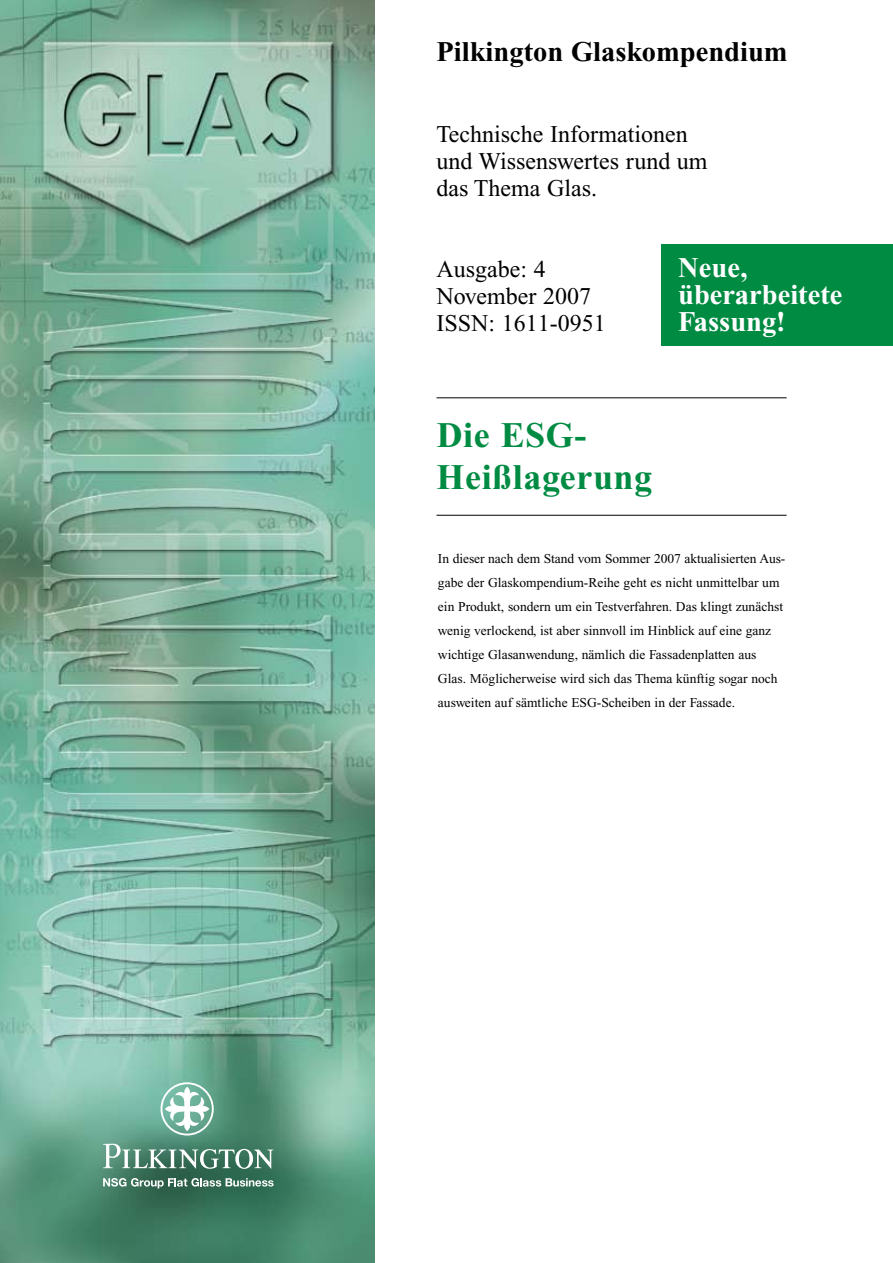
<style>
.page{position:relative;width:893px;height:1263px;background:#fff}
.page>*{position:absolute;margin:0;border:0;box-sizing:border-box;transform-origin:0 0}
.t1{font:700 36px/42px "Times New Roman";letter-spacing:.015em;color:#008b43}
.t2{font:700 28.5px/27px "Times New Roman";color:#fff}
.t3{font:700 28.5px "Times New Roman";color:#000}
.t4{font:24px/27px "Times New Roman";color:#000}
.t5{font:13.5px/24px "Times New Roman";color:#000}
</style>
<div class="page">
<img style="left:0;top:0;width:374px;height:1263px">
<hr style="left:436px;top:397px;width:351px;height:1px;background:#000">
<hr style="left:436px;top:515px;width:351px;height:1px;background:#000">
<div style="left:661px;top:244px;width:232px;height:102px;background:#008b43"></div>
<svg style="left:103px;top:1144px;width:171px;height:25px"></svg>
<svg style="left:103px;top:1178px;width:171px;height:10px"></svg>
<svg style="left:161px;top:1082px;width:53px;height:53px"></svg>
<h2 class="t3" style="left:436px;top:36px;width:353px">Pilkington Glaskompendium</h2>
<h3 class="t4" style="left:436px;top:121px;width:273px">Technische Informationen und Wissenswertes rund um das Thema Glas.</h3>
<h3 class="t4" style="left:436px;top:256px;width:171px">Ausgabe: 4<br>November 2007<br>ISSN: 1611-0951</h3>
<h2 class="t2" style="left:678px;top:254px;width:166px">Neue, überarbeitete<br>Fassung!</h2>
<h1 class="t1" style="left:436px;top:414px;width:217px">Die ESG-<br>Heißlagerung</h1>
<p class="t5" style="left:438px;top:547px;width:349px">In dieser nach dem Stand vom Sommer 2007 aktualisierten Aus&shy;gabe der Glaskompendium-Reihe geht es nicht unmittelbar um ein Produkt, sondern um ein Testverfahren. Das klingt zunächst wenig verlockend, ist aber sinnvoll im Hinblick auf eine ganz wichtige Glasanwendung, nämlich die Fassadenplatten aus Glas. Möglicherweise wird sich das Thema künftig sogar noch ausweiten auf sämtliche ESG-Scheiben in der Fassade.</p>
</div>
